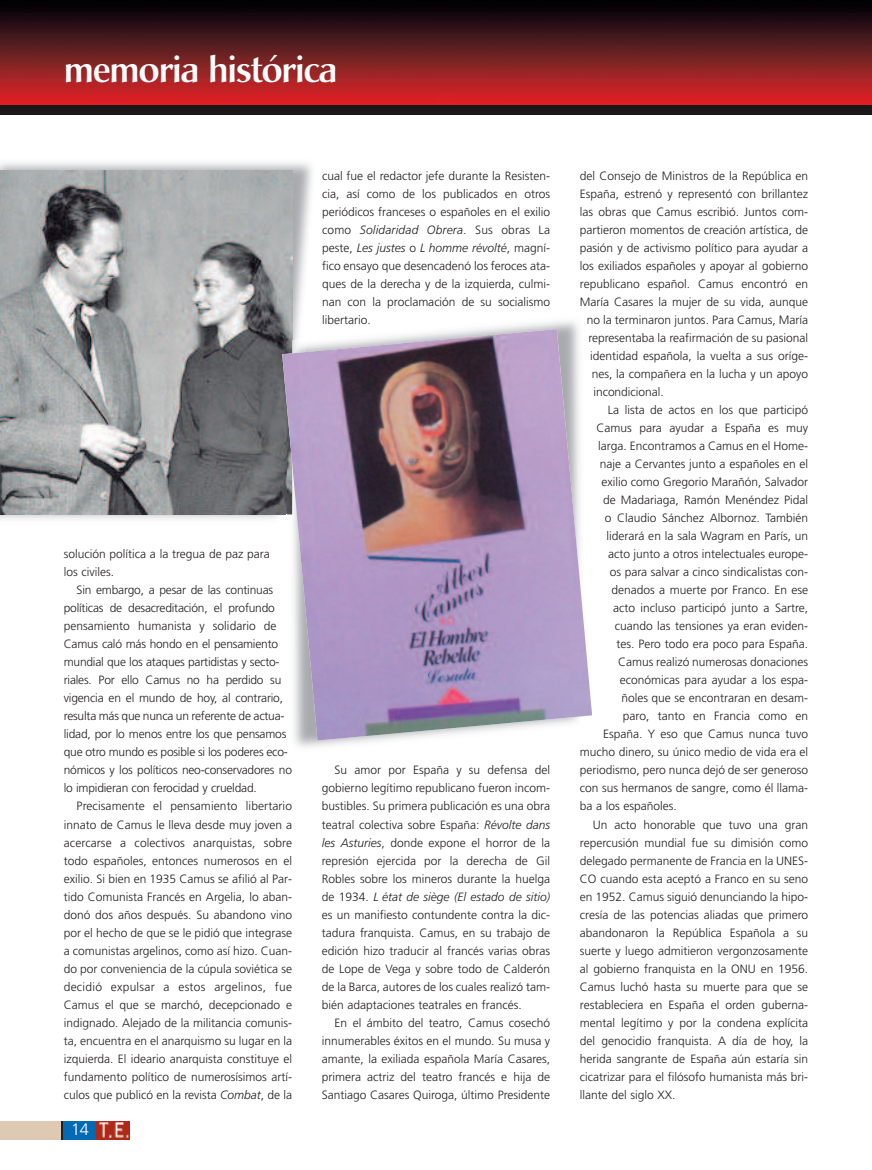
<style>
.page{position:relative;width:872px;height:1170px;background:#fff}
.page>*{position:absolute;margin:0;border:0;box-sizing:border-box;transform-origin:0 0}
.t1{font:500 35.4px "Christiana";letter-spacing:-.035em;color:#fff}
.t2{font:300 16.5px "Frutiger";color:#fff}
.t3{font:300 12px/18px "Frutiger";color:#231f20;text-align:justify}
.s1{font-style:italic}
</style>
<div class="page">
<div style="left:0;top:1120px;width:65px;height:19px;background:#decab3"></div>
<div style="left:63px;top:1120px;width:33px;height:19px;background:#006ab5"></div>
<svg style="left:61px;top:1120px;width:2px;height:19px"></svg>
<img style="left:96px;top:1121px;width:34px;height:18px">
<img style="left:0;top:0;width:872px;height:105px">
<div style="left:0;top:105px;width:872px;height:10px;background:#1b1718"></div>
<img style="left:0;top:162px;width:312px;height:357px">
<img style="left:0;top:170px;width:292px;height:344px">
<img style="left:287px;top:313px;width:292px;height:434px">
<img style="left:282px;top:329px;width:310px;height:411px">
<h1 class="t1" style="left:64px;top:55px;width:275px">memoria histórica</h1>
<p class="t3" style="left:64px;top:546px;width:208px">solución política a la tregua de paz para los civiles.</p>
<p class="t3" style="left:64px;top:582px;width:230px;text-align:left;text-indent:13px">Sin embargo, a pesar de las continuas políticas de desacreditación, el profundo pensamiento humanista y solidario de Camus caló más hondo en el pensamiento mundial que los ataques partidistas y secto&shy;riales. Por ello Camus no ha perdido su vigencia en el mundo de hoy, al contrario, resulta más que nunca un referente de actua&shy;lidad, por lo menos entre los que pensamos que otro mundo es posible si los poderes eco&shy;nómicos y los políticos neo-conservadores no lo impidieran con ferocidad y crueldad.</p>
<p class="t3" style="left:64px;top:798px;width:230px;text-indent:13px">Precisamente el pensamiento libertario innato de Camus le lleva desde muy joven a acercarse a colectivos anarquistas, sobre todo españoles, entonces numerosos en el exilio. Si bien en 1935 Camus se afilió al Par&shy;tido Comunista Francés en Argelia, lo aban&shy;donó dos años después. Su abandono vino por el hecho de que se le pidió que integrase a comunistas argelinos, como así hizo. Cuan&shy;do por conveniencia de la cúpula soviética se decidió expulsar a estos argelinos, fue Camus el que se marchó, decepcionado e indignado. Alejado de la militancia comunis&shy;ta, encuentra en el anarquismo su lugar en la izquierda. El ideario anarquista constituye el fundamento político de numerosísimos artí&shy;culos que publicó en la revista <span class="s1">Combat</span>, de la</p>
<h2 class="t2" style="left:71px;top:1122px;width:19px">14</h2>
<p class="t3" style="left:322px;top:168px;width:229px">cual fue el redactor jefe durante la Resisten&shy;cia, así como de los publicados en otros periódicos franceses o españoles en el exilio como <span class="s1">Solidaridad Obrera</span>. Sus obras La peste, <span class="s1">Les justes</span> o <span class="s1">L homme révolté</span>, magní&shy;fico ensayo que desencadenó los feroces ata&shy;ques de la derecha y de la izquierda, culmi&shy;nan con la proclamación de su socialismo libertario.</p>
<p class="t3" style="left:580px;top:168px;width:230px">del Consejo de Ministros de la República en</p>
<p class="t3" style="left:580px;top:186px;width:230px">España, estrenó y representó con brillantez</p>
<p class="t3" style="left:580px;top:204px;width:230px">las obras que Camus escribió. Juntos com-</p>
<p class="t3" style="left:580px;top:222px;width:230px">partieron momentos de creación artística, de</p>
<p class="t3" style="left:580px;top:240px;width:230px">pasión y de activismo político para ayudar a</p>
<p class="t3" style="left:580px;top:258px;width:230px">los exiliados españoles y apoyar al gobierno</p>
<p class="t3" style="left:580px;top:276px;width:230px">republicano español. Camus encontró en</p>
<p class="t3" style="left:580px;top:294px;width:230px">María Casares la mujer de su vida, aunque</p>
<p class="t3" style="left:587px;top:312px;width:223px">no la terminaron juntos. Para Camus, María</p>
<p class="t3" style="left:588px;top:330px;width:221px">representaba la reafirmación de su pasional</p>
<p class="t3" style="left:590px;top:348px;width:220px">identidad española, la vuelta a sus oríge-</p>
<p class="t3" style="left:591px;top:366px;width:218px">nes, la compañera en la lucha y un apoyo</p>
<p class="t3" style="left:593px;top:384px;width:72px">incondicional.</p>
<p class="t3" style="left:608px;top:402px;width:202px">La lista de actos en los que participó</p>
<p class="t3" style="left:596px;top:420px;width:213px">Camus para ayudar a España es muy</p>
<p class="t3" style="left:598px;top:438px;width:211px">larga. Encontramos a Camus en el Home-</p>
<p class="t3" style="left:600px;top:456px;width:210px">naje a Cervantes junto a españoles en el</p>
<p class="t3" style="left:601px;top:474px;width:208px">exilio como Gregorio Marañón, Salvador</p>
<p class="t3" style="left:603px;top:492px;width:206px">de Madariaga, Ramón Menéndez Pidal</p>
<p class="t3" style="left:605px;top:510px;width:205px">o Claudio Sánchez Albornoz. También</p>
<p class="t3" style="left:606px;top:528px;width:203px">liderará en la sala Wagram en París, un</p>
<p class="t3" style="left:608px;top:546px;width:201px">acto junto a otros intelectuales europe-</p>
<p class="t3" style="left:610px;top:564px;width:200px">os para salvar a cinco sindicalistas con-</p>
<p class="t3" style="left:611px;top:582px;width:198px">denados a muerte por Franco. En ese</p>
<p class="t3" style="left:613px;top:600px;width:197px">acto incluso participó junto a Sartre,</p>
<p class="t3" style="left:615px;top:618px;width:195px">cuando las tensiones ya eran eviden-</p>
<p class="t3" style="left:616px;top:636px;width:193px">tes. Pero todo era poco para España.</p>
<p class="t3" style="left:618px;top:654px;width:192px">Camus realizó numerosas donaciones</p>
<p class="t3" style="left:619px;top:672px;width:190px">económicas para ayudar a los espa-</p>
<p class="t3" style="left:621px;top:690px;width:188px">ñoles que se encontraran en desam-</p>
<p class="t3" style="left:623px;top:708px;width:187px">paro, tanto en Francia como en</p>
<p class="t3" style="left:603px;top:726px;width:206px">España. Y eso que Camus nunca tuvo</p>
<p class="t3" style="left:580px;top:744px;width:230px">mucho dinero, su único medio de vida era el</p>
<p class="t3" style="left:580px;top:762px;width:230px">periodismo, pero nunca dejó de ser generoso</p>
<p class="t3" style="left:580px;top:780px;width:230px">con sus hermanos de sangre, como él llama-</p>
<p class="t3" style="left:580px;top:798px;width:98px">ba a los españoles.</p>
<p class="t3" style="left:592px;top:816px;width:217px">Un acto honorable que tuvo una gran</p>
<p class="t3" style="left:580px;top:834px;width:230px">repercusión mundial fue su dimisión como</p>
<p class="t3" style="left:580px;top:852px;width:230px">delegado permanente de Francia en la UNES-</p>
<p class="t3" style="left:580px;top:870px;width:230px">CO cuando esta aceptó a Franco en su seno</p>
<p class="t3" style="left:580px;top:888px;width:230px">en 1952. Camus siguió denunciando la hipo-</p>
<p class="t3" style="left:580px;top:906px;width:230px">cresía de las potencias aliadas que primero</p>
<p class="t3" style="left:580px;top:924px;width:230px">abandonaron la República Española a su</p>
<p class="t3" style="left:580px;top:942px;width:230px">suerte y luego admitieron vergonzosamente</p>
<p class="t3" style="left:580px;top:960px;width:230px">al gobierno franquista en la ONU en 1956.</p>
<p class="t3" style="left:580px;top:978px;width:230px">Camus luchó hasta su muerte para que se</p>
<p class="t3" style="left:580px;top:996px;width:230px">restableciera en España el orden guberna-</p>
<p class="t3" style="left:580px;top:1014px;width:230px">mental legítimo y por la condena explícita</p>
<p class="t3" style="left:580px;top:1032px;width:230px">del genocidio franquista. A día de hoy, la</p>
<p class="t3" style="left:580px;top:1050px;width:230px">herida sangrante de España aún estaría sin</p>
<p class="t3" style="left:580px;top:1068px;width:230px">cicatrizar para el filósofo humanista más bri-</p>
<p class="t3" style="left:580px;top:1086px;width:97px">llante del siglo XX.</p>
<p class="t3" style="left:322px;top:762px;width:230px;text-indent:13px">Su amor por España y su defensa del gobierno legítimo republicano fueron incom&shy;bustibles. Su primera publicación es una obra teatral colectiva sobre España: <span class="s1">Révolte dans les Asturies</span>, donde expone el horror de la represión ejercida por la derecha de Gil Robles sobre los mineros durante la huelga de 1934. <span class="s1">L état de siège (El estado de sitio) </span>es un manifiesto contundente contra la dic&shy;tadura franquista. Camus, en su trabajo de edición hizo traducir al francés varias obras de Lope de Vega y sobre todo de Calderón de la Barca, autores de los cuales realizó tam&shy;bién adaptaciones teatrales en francés.</p>
<p class="t3" style="left:322px;top:1014px;width:230px;text-indent:13px">En el ámbito del teatro, Camus cosechó innumerables éxitos en el mundo. Su musa y amante, la exiliada española María Casares, primera actriz del teatro francés e hija de Santiago Casares Quiroga, último Presidente</p>
</div>
